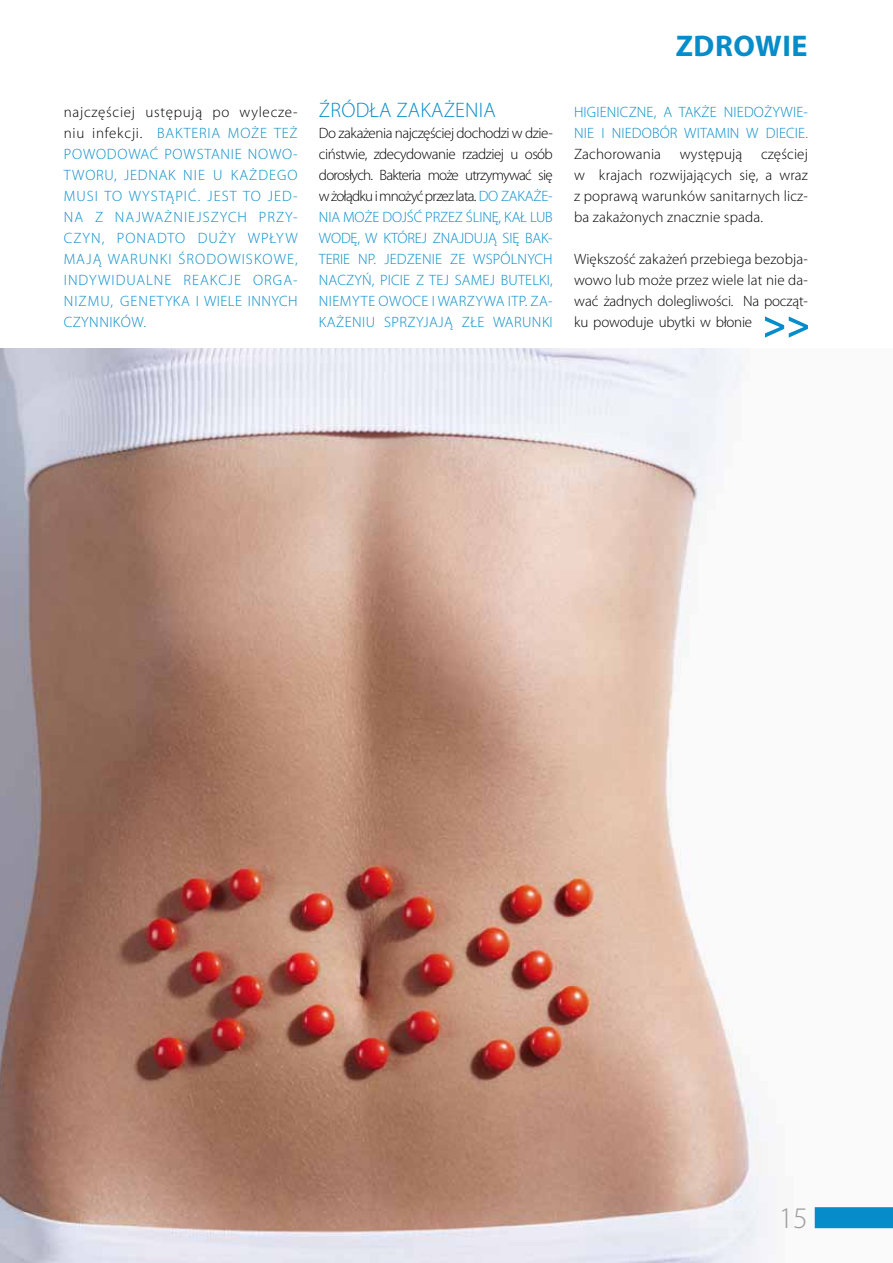
<style>
.page{position:relative;width:893px;height:1263px;background:#fff}
.page>*{position:absolute;margin:0;border:0;box-sizing:border-box;transform-origin:0 0}
.t1{font:700 30px "Myriad Pro";color:#068cc9}
.t2{font:300 30px "Myriad Pro";color:#9d9d9c}
.t3{font:300 21px "Myriad Pro";letter-spacing:.01em;color:#068cc9}
.t4{font:300 15px/21px "Myriad Pro";letter-spacing:.03em;color:#068cc9;text-align:justify}
.t5{font:300 15px/21px "Myriad Pro";letter-spacing:.01em;color:#000;text-align:justify}
.t6{font:300 15px/21px "Myriad Pro";letter-spacing:.01em;color:#068cc9}
.s1{color:#000}
</style>
<div class="page">
<svg style="left:765px;top:316px;width:43px;height:22px"></svg>
<img style="left:0;top:348px;width:893px;height:915px">
<div style="left:815px;top:1207px;width:78px;height:21px;background:#068cc9"></div>
<p class="t4" style="left:64px;top:102px;width:235px"><span class="s1">najczęściej ustępują po wylecze&shy;niu infekcji.</span> BAKTERIA MOŻE TEŻ POWODOWAĆ POWSTANIE NOWO-TWORU, JEDNAK NIE U KAŻDEGO MUSI TO WYSTĄPIĆ. JEST TO JED-NA Z NAJWAŻNIEJSZYCH PRZY-CZYN, PONADTO DUŻY WPŁYW MAJĄ WARUNKI ŚRODOWISKOWE, INDYWIDUALNE REAKCJE ORGA-NIZMU, GENETYKA I WIELE INNYCH CZYNNIKÓW.</p>
<h2 class="t3" style="left:319px;top:98px;width:178px">ŹRÓDŁA ZAKAŻENIA</h2>
<p class="t4" style="left:319px;top:123px;width:235px"><span class="s1">Do zakażenia najczęściej dochodzi w dzie&shy;ciństwie, zdecydowanie rzadziej u osób dorosłych. Bakteria może utrzymywać się w żołądku i mnożyć przez lata.</span> DO ZAKAŻE-NIA MOŻE DOJŚĆ PRZEZ ŚLINĘ, KAŁ LUB WODĘ, W KTÓREJ ZNAJDUJĄ SIĘ BAK-TERIE NP. JEDZENIE ZE WSPÓLNYCH NACZYŃ, PICIE Z TEJ SAMEJ BUTELKI, NIEMYTE OWOCE I WARZYWA ITP. ZA-KAŻENIU SPRZYJAJĄ ZŁE WARUNKI</p>
<h1 class="t1" style="left:676px;top:27px;width:38px">ZDROWIE</h1>
<p class="t6" style="left:574px;top:102px;width:235px">HIGIENICZNE, A TAKŻE NIEDOŻYWIE-<br>NIE I NIEDOBÓR WITAMIN W DIECIE.</p>
<p class="t5" style="left:574px;top:144px;width:89px">Zachorowania</p>
<p class="t5" style="left:680px;top:144px;width:64px">występują</p>
<p class="t5" style="left:574px;top:144px;width:235px;text-indent:187px">częściej w krajach rozwijających się, a wraz z poprawą warunków sanitarnych licz&shy;ba zakażonych znacznie spada.</p>
<p class="t5" style="left:574px;top:249px;width:235px">Większość zakażeń przebiega bezobja&shy;wowo lub może przez wiele lat nie da&shy;wać żadnych dolegliwości. Na począt&shy;ku powoduje ubytki w błonie</p>
<h1 class="t2" style="left:779px;top:1201px;width:31px">15</h1>
</div>
